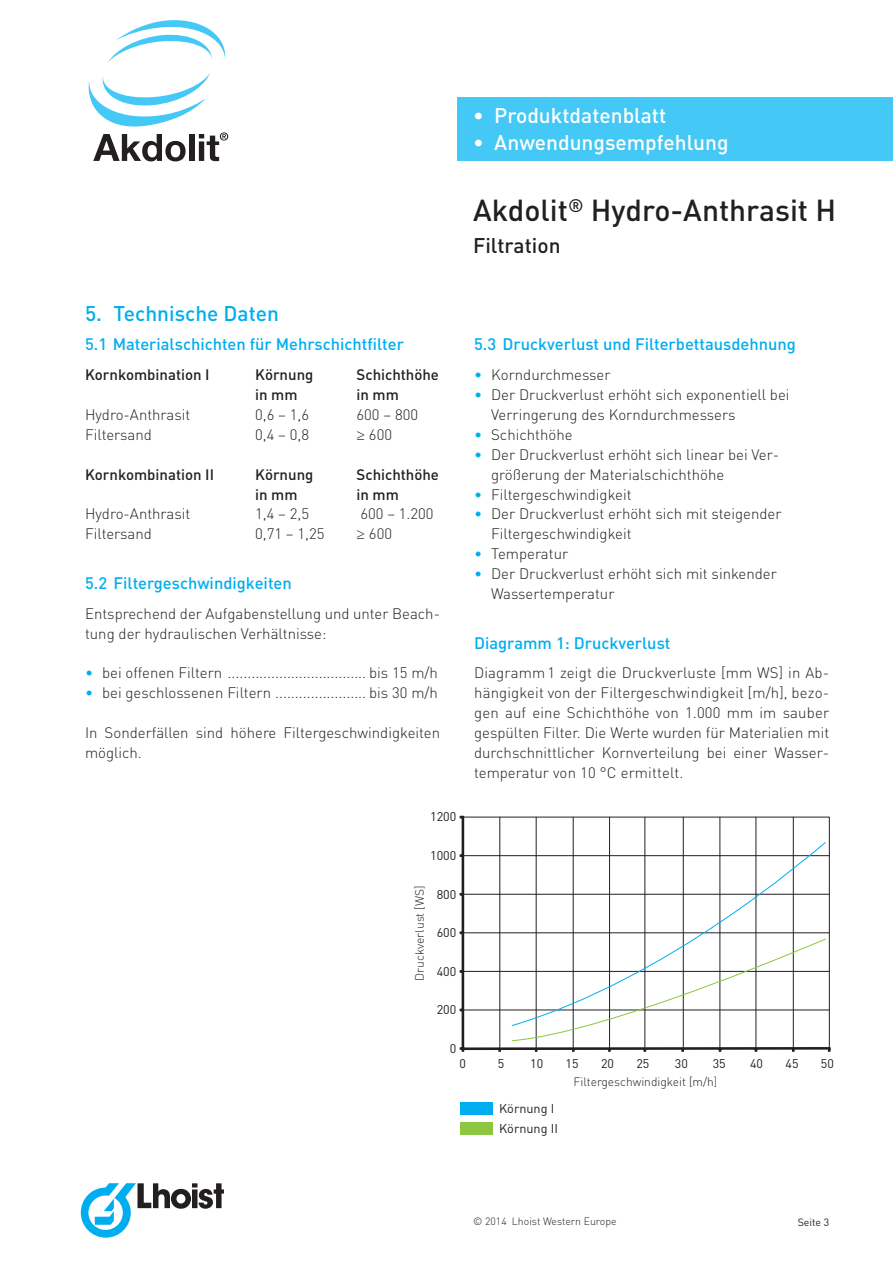
<style>
.page{position:relative;width:893px;height:1263px;background:#fff}
.page>*{position:absolute;margin:0;border:0;box-sizing:border-box;transform-origin:0 0}
.t1{font:500 30px "DIN";color:#231f20}
.t2{font:500 21px "DIN";color:#fff}
.t3{font:500 21px "DIN";color:#00aeef}
.t4{font:500 21px "DIN";color:#231f20}
.t5{font:500 16.5px "DIN";color:#00aeef}
.t6{font:300 15px/19.8px "DIN";color:#231f20}
.t7{font:500 15px "DIN";color:#231f20}
.t8{font:12.6px/19.8px "DIN";color:#231f20}
.t9{font:12.45px "DIN";color:#231f20}
.t10{font:300 12px "DIN";color:#231f20}
.t11{font:300 10.5px "DIN";color:#231f20}
.t12{font:10.5px "DIN";color:#231f20}
.s1{font-family:"Helvetica"}
.s2{color:#00aeef}
</style>
<div class="page">
<svg style="left:88px;top:73px;width:140px;height:88px"></svg>
<svg style="left:108px;top:20px;width:117px;height:43px"></svg>
<div style="left:458px;top:97px;width:435px;height:64px;background:#44c8f5"></div>
<svg style="left:81px;top:1183px;width:143px;height:55px"></svg>
<hr style="left:463px;top:1010px;width:366px;height:1px;background:#231f20">
<hr style="left:463px;top:971px;width:366px;height:1px;background:#231f20">
<hr style="left:463px;top:932px;width:366px;height:1px;background:#231f20">
<hr style="left:463px;top:894px;width:366px;height:1px;background:#231f20">
<hr style="left:463px;top:855px;width:366px;height:1px;background:#231f20">
<hr style="left:463px;top:817px;width:366px;height:1px;background:#231f20">
<hr style="left:829px;top:817px;width:1px;height:231px;background:#231f20">
<hr style="left:793px;top:817px;width:1px;height:231px;background:#231f20">
<hr style="left:756px;top:817px;width:1px;height:231px;background:#231f20">
<hr style="left:683px;top:817px;width:1px;height:231px;background:#231f20">
<hr style="left:720px;top:817px;width:1px;height:231px;background:#231f20">
<hr style="left:645px;top:817px;width:1px;height:231px;background:#231f20">
<hr style="left:573px;top:817px;width:1px;height:231px;background:#231f20">
<hr style="left:609px;top:817px;width:1px;height:231px;background:#231f20">
<hr style="left:500px;top:817px;width:1px;height:231px;background:#231f20">
<hr style="left:536px;top:817px;width:1px;height:231px;background:#231f20">
<hr style="left:463px;top:1047px;width:367px;height:3px;background:#231f20">
<svg style="left:460px;top:1047px;width:4px;height:5px"></svg>
<hr style="left:462px;top:816px;width:2px;height:232px;background:#231f20">
<svg style="left:512px;top:1027px;width:282px;height:14px"></svg>
<svg style="left:511px;top:841px;width:316px;height:186px"></svg>
<div style="left:460px;top:1102px;width:33px;height:13px;background:#00aeef"></div>
<div style="left:460px;top:1122px;width:33px;height:13px;background:#8dc73f"></div>
<h2 class="t2" style="left:473px;top:102px;width:195px">• Produktdatenblatt</h2>
<h2 class="t2" style="left:473px;top:129px;width:257px">• Anwendungsempfehlung</h2>
<h1 class="t1" style="left:473px;top:191px;width:365px">Akdolit<sup>®</sup> Hydro-Anthrasit H</h1>
<h2 class="t4" style="left:473px;top:232px;width:89px">Filtration</h2>
<h2 class="t3" style="left:85px;top:300px;width:195px">5. Technische Daten</h2>
<p class="t5" style="left:85px;top:334px;width:320px">5.1 Materialschichten für Mehrschichtfilter</p>
<p class="t7" style="left:85px;top:365px;width:126px">Kornkombination I</p>
<p class="t7" style="left:255px;top:365px;width:60px">Körnung</p>
<p class="t7" style="left:357px;top:365px;width:84px">Schichthöhe</p>
<p class="t7" style="left:255px;top:385px;width:44px">in mm</p>
<p class="t7" style="left:357px;top:385px;width:44px">in mm</p>
<p class="t6" style="left:85px;top:405px;width:107px">Hydro-Anthrasit</p>
<p class="t6" style="left:255px;top:405px;width:55px">0,6 – 1,6</p>
<p class="t6" style="left:357px;top:405px;width:63px">600 – 800</p>
<p class="t6" style="left:85px;top:424px;width:68px">Filtersand</p>
<p class="t6" style="left:255px;top:424px;width:55px">0,4 – 0,8</p>
<p class="t6" style="left:357px;top:424px;width:37px"><span class="s1">≥</span> 600</p>
<p class="t7" style="left:85px;top:465px;width:131px">Kornkombination II</p>
<p class="t7" style="left:255px;top:465px;width:60px">Körnung</p>
<p class="t7" style="left:357px;top:465px;width:84px">Schichthöhe</p>
<p class="t7" style="left:255px;top:484px;width:44px">in mm</p>
<p class="t7" style="left:357px;top:484px;width:44px">in mm</p>
<p class="t6" style="left:85px;top:504px;width:107px">Hydro-Anthrasit</p>
<p class="t6" style="left:255px;top:504px;width:55px">1,4 – 2,5</p>
<p class="t6" style="left:360px;top:504px;width:75px">600 – 1.200</p>
<p class="t6" style="left:85px;top:524px;width:68px">Filtersand</p>
<p class="t6" style="left:255px;top:524px;width:71px">0,71 – 1,25</p>
<p class="t6" style="left:357px;top:524px;width:37px"><span class="s1">≥</span> 600</p>
<p class="t5" style="left:85px;top:572px;width:208px">5.2 Filtergeschwindigkeiten</p>
<p class="t6" style="left:85px;top:603px;width:357px">Entsprechend der Aufgabenstellung und unter Beach&shy;tung der hydraulischen Verhältnisse:</p>
<p class="t6" style="left:85px;top:663px;width:354px"><span class="s2">•</span> bei offenen Filtern ................................... bis 15 m/h</p>
<p class="t6" style="left:85px;top:683px;width:354px"><span class="s2">•</span> bei geschlossenen Filtern ....................... bis 30 m/h</p>
<p class="t6" style="left:85px;top:723px;width:357px">In Sonderfällen sind höhere Filtergeschwindigkeiten möglich.</p>
<p class="t8" style="left:430px;top:807px;width:28px">1200</p>
<p class="t8" style="left:430px;top:845px;width:28px">1000</p>
<p class="t8" style="left:437px;top:884px;width:21px">800</p>
<p class="t8" style="left:437px;top:922px;width:21px">600</p>
<p class="t8" style="left:437px;top:961px;width:21px">400</p>
<p class="t8" style="left:437px;top:999px;width:21px">200</p>
<p class="t8" style="left:450px;top:1038px;width:8px">0</p>
<p class="t10" style="left:412px;top:981px;width:97px;rotate:-90deg">Druckverlust [WS]</p>
<p class="t5" style="left:474px;top:334px;width:323px">5.3 Druckverlust und Filterbettausdehnung</p>
<p class="t6" style="left:474px;top:365px;width:138px"><span class="s2">•</span> Korndurchmesser</p>
<p class="t6" style="left:491px;top:385px;width:300px;text-indent:-17px"><span class="s2">•</span> Der Druckverlust erhöht sich exponentiell bei<br>Verringerung des Korndurchmessers</p>
<p class="t6" style="left:474px;top:424px;width:100px"><span class="s2">•</span> Schichthöhe</p>
<p class="t6" style="left:491px;top:444px;width:290px;text-indent:-17px"><span class="s2">•</span> Der Druckverlust erhöht sich linear bei Ver&shy;größerung der Materialschichthöhe</p>
<p class="t6" style="left:474px;top:484px;width:159px"><span class="s2">•</span> Filtergeschwindigkeit</p>
<p class="t6" style="left:491px;top:504px;width:292px;text-indent:-17px"><span class="s2">•</span> Der Druckverlust erhöht sich mit steigender<br>Filtergeschwindigkeit</p>
<p class="t6" style="left:474px;top:544px;width:96px"><span class="s2">•</span> Temperatur</p>
<p class="t6" style="left:491px;top:564px;width:287px;text-indent:-17px"><span class="s2">•</span> Der Druckverlust erhöht sich mit sinkender<br>Wassertemperatur</p>
<p class="t5" style="left:474px;top:632px;width:198px">Diagramm 1: Druckverlust</p>
<p class="t6" style="left:474px;top:663px;width:357px;text-align:justify">Diagramm1 zeigt die Druckverluste [mm WS] in Ab&shy;hängigkeit von der Filtergeschwindigkeit [m/h], bezo&shy;gen auf eine Schichthöhe von 1.000 mm im sauber gespülten Filter. Die Werte wurden für Materialien mit durchschnittlicher Kornverteilung bei einer Wasser&shy;temperatur von 10 °C ermittelt.</p>
<p class="t9" style="left:459px;top:1055px;width:8px">0</p>
<p class="t9" style="left:498px;top:1055px;width:8px">5</p>
<p class="t9" style="left:530px;top:1055px;width:15px">10</p>
<p class="t9" style="left:566px;top:1055px;width:15px">15</p>
<p class="t9" style="left:601px;top:1055px;width:15px">20</p>
<p class="t9" style="left:636px;top:1055px;width:15px">25</p>
<p class="t9" style="left:675px;top:1055px;width:15px">30</p>
<p class="t9" style="left:713px;top:1055px;width:15px">35</p>
<p class="t9" style="left:750px;top:1055px;width:15px">40</p>
<p class="t9" style="left:785px;top:1055px;width:15px">45</p>
<p class="t9" style="left:821px;top:1055px;width:15px">50</p>
<p class="t8" style="left:499px;top:1098px;width:60px">Körnung I<br>Körnung II</p>
<p class="t10" style="left:574px;top:1074px;width:145px">Filtergeschwindigkeit [m/h]</p>
<p class="t11" style="left:473px;top:1214px;width:145px">© 2014 Lhoist Western Europe</p>
<p class="t12" style="left:798px;top:1215px;width:33px">Seite 3</p>
</div>
